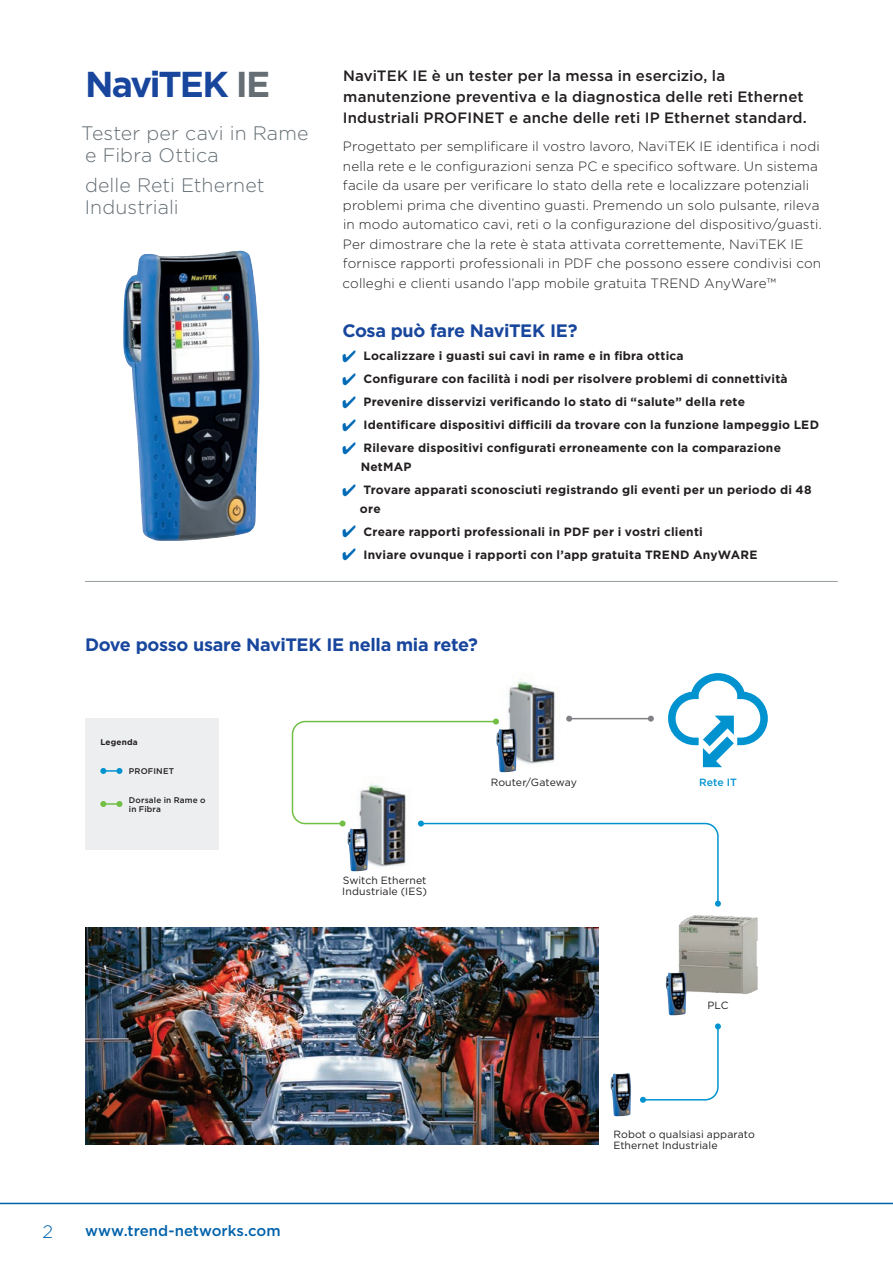
<style>
.page{position:relative;width:893px;height:1263px;background:#fff}
.page>*{position:absolute;margin:0;border:0;box-sizing:border-box;transform-origin:0 0}
.t1{font:700 36px "Gotham";letter-spacing:-.06em;color:#18469d}
.t2{font:300 19.5px/21.8px "Gotham";letter-spacing:.005em;color:#646e74}
.t3{font:700 18px "Gotham";letter-spacing:-.02em;color:#18469d}
.t4{font:300 18px "Gotham";color:#0162ab}
.t5{font:500 15px/21px "Gotham";letter-spacing:.01em;color:#231f20}
.t6{font:500 15px "Gotham";color:#0162ab}
.t7{font:300 13.5px/19.5px "Gotham";letter-spacing:.01em;color:#231f20}
.t8{font:700 12px/18.8px "Gotham";letter-spacing:.02em;color:#231f20}
.t9{font:10.5px/10.5px "Gotham";letter-spacing:.01em;color:#231f20}
.t10{font:500 10.5px "Gotham";letter-spacing:.005em;color:#0093d0}
.t11{font:500 8.25px/9px "Gotham";letter-spacing:.02em;color:#231f20}
.t12{font:700 8.25px "Gotham";letter-spacing:.02em;color:#231f20}
.s1{color:#646e74}
.s2{color:#016ab6}
</style>
<div class="page">
<img style="left:123px;top:250px;width:137px;height:291px">
<svg style="left:291px;top:673px;width:477px;height:234px"></svg>
<img style="left:500px;top:673px;width:61px;height:93px">
<img style="left:351px;top:776px;width:61px;height:94px">
<div style="left:85px;top:718px;width:134px;height:132px;background:#eceef0"></div>
<svg style="left:100px;top:768px;width:22px;height:6px"></svg>
<svg style="left:100px;top:801px;width:22px;height:6px"></svg>
<hr style="left:85px;top:581px;width:753px;height:1px;background:#959ca1">
<img style="left:85px;top:928px;width:513px;height:217px">
<svg style="left:640px;top:1023px;width:81px;height:80px"></svg>
<img style="left:496px;top:729px;width:21px;height:43px">
<img style="left:348px;top:828px;width:20px;height:43px">
<img style="left:611px;top:1073px;width:20px;height:43px">
<img style="left:678px;top:915px;width:80px;height:82px">
<img style="left:666px;top:972px;width:20px;height:43px">
<hr style="left:0;top:1203px;width:893px;height:1px;background:#0162ab">
<h1 class="t1" style="left:85px;top:60px;width:187px">NaviTEK <span class="s1">IE</span></h1>
<p class="t5" style="left:343px;top:65px;width:466px">NaviTEK IE è un tester per la messa in esercizio, la manutenzione preventiva e la diagnostica delle reti Ethernet<br>Industriali PROFINET e anche delle reti IP Ethernet standard.</p>
<p class="t7" style="left:343px;top:136px;width:481px">Progettato per semplificare il vostro lavoro, NaviTEK IE identifica i nodi nella rete e le configurazioni senza PC e specifico software. Un sistema facile da usare per verificare lo stato della rete e localizzare potenziali problemi prima che diventino guasti. Premendo un solo pulsante, rileva in modo automatico cavi, reti o la configurazione del dispositivo/guasti.<br>Per dimostrare che la rete è stata attivata correttemente, NaviTEK IE fornisce rapporti professionali in PDF che possono essere condivisi con colleghi e clienti usando l’app mobile gratuita TREND AnyWare™</p>
<h3 class="t3" style="left:342px;top:319px;width:237px">Cosa può fare NaviTEK IE?</h3>
<p class="t8" style="left:342px;top:347px;width:343px"><span class="s2">✔</span> Localizzare i guasti sui cavi in rame e in fibra ottica</p>
<p class="t8" style="left:342px;top:370px;width:447px"><span class="s2">✔</span> Configurare con facilità i nodi per risolvere problemi di connettività</p>
<p class="t8" style="left:342px;top:393px;width:404px"><span class="s2">✔</span> Prevenire disservizi verificando lo stato di “salute” della rete</p>
<p class="t8" style="left:342px;top:416px;width:478px"><span class="s2">✔</span> Identificare dispositivi difficili da trovare con la funzione lampeggio LED</p>
<p class="t8" style="left:361px;top:439px;width:422px;text-indent:-18px"><span class="s2">✔</span> Rilevare dispositivi configurati erroneamente con la comparazione<br>NetMAP</p>
<p class="t8" style="left:360px;top:480px;width:453px;text-indent:-18px"><span class="s2">✔</span> Trovare apparati sconosciuti registrando gli eventi per un periodo di 48 ore</p>
<p class="t8" style="left:342px;top:522px;width:362px"><span class="s2">✔</span> Creare rapporti professionali in PDF per i vostri clienti</p>
<p class="t8" style="left:342px;top:545px;width:417px"><span class="s2">✔</span> Inviare ovunque i rapporti con l’app gratuita TREND AnyWARE</p>
<h2 class="t2" style="left:81px;top:122px;width:229px">Tester per cavi in Rame e Fibra Ottica</h2>
<h2 class="t2" style="left:85px;top:174px;width:181px">delle Reti Ethernet<br>Industriali</h2>
<h3 class="t3" style="left:85px;top:632px;width:394px">Dove posso usare NaviTEK IE nella mia rete?</h3>
<p class="t12" style="left:100px;top:736px;width:39px">Legenda</p>
<p class="t11" style="left:129px;top:767px;width:47px">PROFINET</p>
<p class="t11" style="left:129px;top:795px;width:78px">Dorsale in Rame o in Fibra</p>
<p class="t9" style="left:342px;top:875px;width:86px">Switch Ethernet<br>Industriale (IES)</p>
<p class="t9" style="left:491px;top:777px;width:88px">Router/Gateway</p>
<p class="t10" style="left:699px;top:776px;width:39px">Rete IT</p>
<p class="t9" style="left:707px;top:1000px;width:23px">PLC</p>
<h3 class="t4" style="left:43px;top:1220px;width:12px">2</h3>
<p class="t6" style="left:85px;top:1221px;width:197px">www.trend-networks.com</p>
<p class="t9" style="left:613px;top:1129px;width:143px">Robot o qualsiasi apparato<br>Ethernet Industriale</p>
</div>
